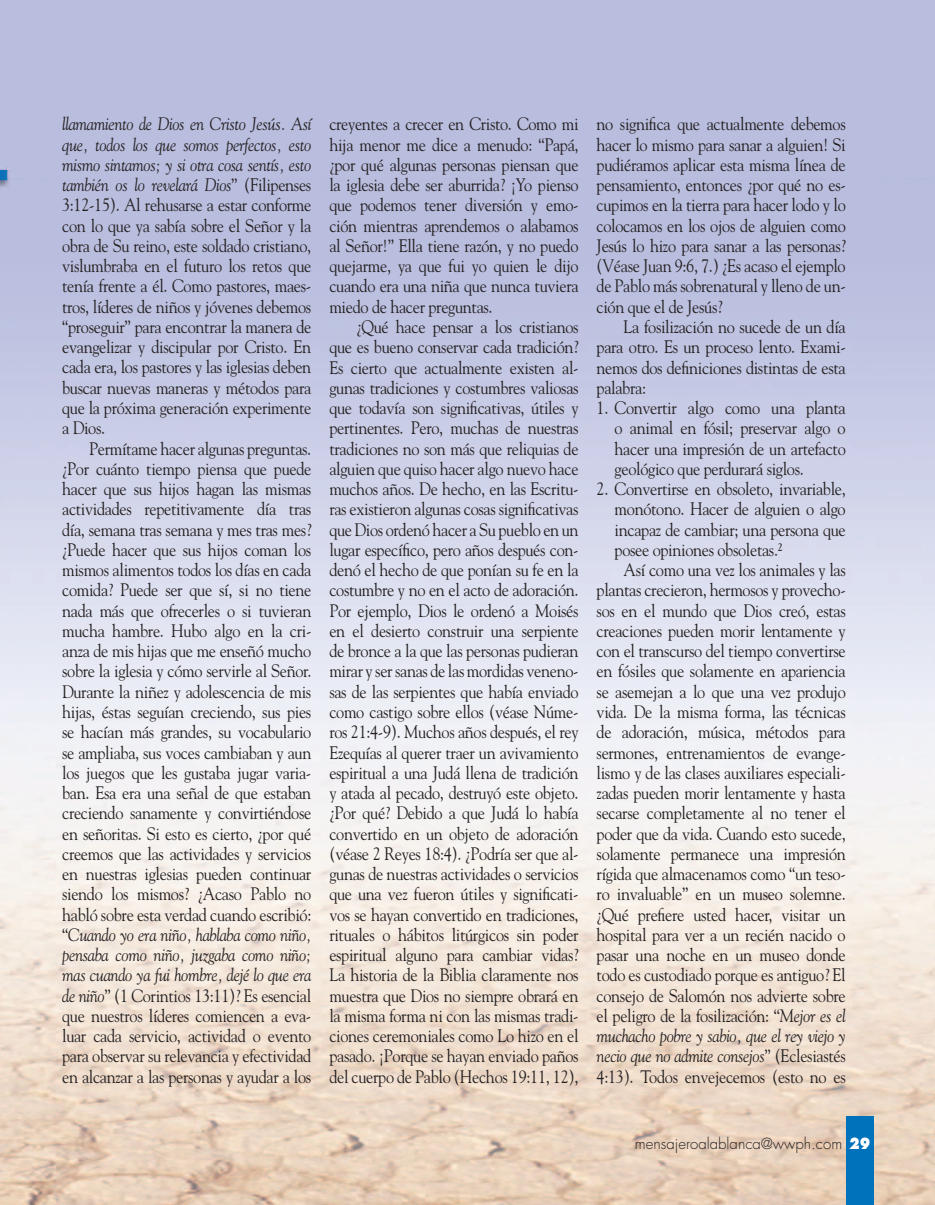
<style>
.page{position:relative;width:935px;height:1205px;background:#fff}
.page>*{position:absolute;margin:0;border:0;box-sizing:border-box;transform-origin:0 0}
.t1{font:18px/20.2px "Goudy";letter-spacing:-.02em;color:#231f20;text-align:justify;scale:.9 1}
.t2{font:italic 18px "Goudy";letter-spacing:-.02em;color:#231f20;scale:.9 1}
.t3{font:300 15px "Futura";color:#231f20}
.s1{font-style:italic}
.s2{font-style:normal}
.s3{font-weight:800;color:#fff}
</style>
<div class="page">
<img style="left:0;top:0;width:934px;height:1204px">
<div style="left:846px;top:1115px;width:27px;height:89px;background:#0072bc"></div>
<p class="t1" style="left:62px;top:113px;width:278px"><span class="s1">llamamiento de Dios en Cristo Jesús. Así que, todos los que somos perfectos, esto mismo sintamos; y si otra cosa sentís, esto también os lo revelará Dios</span>” (Filipenses 3:12-15). Al rehusarse a estar conforme con lo que ya sabía sobre el Señor y la obra de Su reino, este soldado cristiano, vislumbraba en el futuro los retos que tenía frente a él. Como pastores, maes&shy;tros, líderes de niños y jóvenes debemos “proseguir” para encontrar la manera de evangelizar y discipular por Cristo. En cada era, los pastores y las iglesias deben buscar nuevas maneras y métodos para que la próxima generación experimente a Dios.</p>
<p class="t1" style="left:62px;top:437px;width:278px;text-indent:27px">Permítame hacer algunas preguntas. ¿Por cuánto tiempo piensa que puede hacer que sus hijos hagan las mismas actividades repetitivamente día tras día, semana tras semana y mes tras mes? ¿Puede hacer que sus hijos coman los mismos alimentos todos los días en cada comida? Puede ser que sí, si no tiene nada más que ofrecerles o si tuvieran mucha hambre. Hubo algo en la cri&shy;anza de mis hijas que me enseñó mucho sobre la iglesia y cómo servirle al Señor.<br>Durante la niñez y adolescencia de mis hijas, éstas seguían creciendo, sus pies se hacían más grandes, su vocabulario se ampliaba, sus voces cambiaban y aun los juegos que les gustaba jugar varia&shy;ban. Esa era una señal de que estaban creciendo sanamente y convirtiéndose en señoritas. Si esto es cierto, ¿por qué creemos que las actividades y servicios en nuestras iglesias pueden continuar siendo los mismos? ¿Acaso Pablo no habló sobre esta verdad cuando escribió: “<span class="s1">Cuando yo era niño, hablaba como niño, pensaba como niño, juzgaba como niño; mas cuando ya fui hombre, dejé lo que era de niño</span>” (1 Corintios 13:11)? Es esencial que nuestros líderes comiencen a eva&shy;luar cada servicio, actividad o evento para observar su relevancia y efectividad en alcanzar a las personas y ayudar a los</p>
<p class="t1" style="left:329px;top:113px;width:278px">creyentes a crecer en Cristo. Como mi hija menor me dice a menudo: “Papá, ¿por qué algunas personas piensan que la iglesia debe ser aburrida? ¡Yo pienso que podemos tener diversión y emo&shy;ción mientras aprendemos o alabamos al Señor!” Ella tiene razón, y no puedo quejarme, ya que fui yo quien le dijo cuando era una niña que nunca tuviera miedo de hacer preguntas.</p>
<p class="t1" style="left:329px;top:316px;width:278px;text-indent:27px">¿Qué hace pensar a los cristianos que es bueno conservar cada tradición?<br>Es cierto que actualmente existen al&shy;gunas tradiciones y costumbres valiosas que todavía son significativas, útiles y pertinentes. Pero, muchas de nuestras tradiciones no son más que reliquias de alguien que quiso hacer algo nuevo hace muchos años. De hecho, en las Escritu&shy;ras existieron algunas cosas significativas que Dios ordenó hacer a Su pueblo en un lugar específico, pero años después con&shy;denó el hecho de que ponían su fe en la costumbre y no en el acto de adoración.<br>Por ejemplo, Dios le ordenó a Moisés en el desierto construir una serpiente de bronce a la que las personas pudieran mirar y ser sanas de las mordidas veneno&shy;sas de las serpientes que había enviado como castigo sobre ellos (véase Núme&shy;ros 21:4-9). Muchos años después, el rey Ezequías al querer traer un avivamiento espiritual a una Judá llena de tradición y atada al pecado, destruyó este objeto. ¿Por qué? Debido a que Judá lo había convertido en un objeto de adoración (véase 2 Reyes 18:4). ¿Podría ser que al&shy;gunas de nuestras actividades o servicios que una vez fueron útiles y significati&shy;vos se hayan convertido en tradiciones, rituales o hábitos litúrgicos sin poder espiritual alguno para cambiar vidas?<br>La historia de la Biblia claramente nos muestra que Dios no siempre obrará en la misma forma ni con las mismas tradi&shy;ciones ceremoniales como Lo hizo en el pasado. ¡Porque se hayan enviado paños del cuerpo de Pablo (Hechos 19:11, 12),</p>
<p class="t1" style="left:596px;top:113px;width:278px">no significa que actualmente debemos hacer lo mismo para sanar a alguien! Si pudiéramos aplicar esta misma línea de pensamiento, entonces ¿por qué no es&shy;cupimos en la tierra para hacer lodo y lo colocamos en los ojos de alguien como Jesús lo hizo para sanar a las personas? (Véase Juan 9:6, 7.) ¿Es acaso el ejemplo de Pablo más sobrenatural y lleno de un&shy;ción que el de Jesús?</p>
<p class="t1" style="left:596px;top:316px;width:278px;text-indent:27px">La fosilización no sucede de un día para otro. Es un proceso lento. Exami&shy;nemos dos definiciones distintas de esta palabra:</p>
<p class="t1" style="left:614px;top:397px;width:258px;text-indent:-18px">1. Convertir algo como una planta o animal en fósil; preservar algo o hacer una impresión de un artefacto geológico que perdurará siglos.</p>
<p class="t1" style="left:596px;top:478px;width:278px">2. Convertirse en obsoleto, invariable,</p>
<p class="t1" style="left:614px;top:498px;width:258px">monótono. Hacer de alguien o algo</p>
<p class="t1" style="left:614px;top:518px;width:258px">incapaz de cambiar; una persona que</p>
<p class="t1" style="left:614px;top:539px;width:188px">posee opiniones obsoletas.²</p>
<p class="t1" style="left:623px;top:559px;width:248px">Así como una vez los animales y las</p>
<p class="t1" style="left:596px;top:579px;width:278px">plantas crecieron, hermosos y provecho-</p>
<p class="t1" style="left:596px;top:599px;width:278px">sos en el mundo que Dios creó, estas</p>
<p class="t1" style="left:596px;top:620px;width:278px">creaciones pueden morir lentamente y</p>
<p class="t1" style="left:596px;top:640px;width:278px">con el transcurso del tiempo convertirse</p>
<p class="t1" style="left:596px;top:660px;width:278px">en fósiles que solamente en apariencia</p>
<p class="t1" style="left:596px;top:680px;width:278px">se asemejan a lo que una vez produjo</p>
<p class="t1" style="left:596px;top:701px;width:278px">vida. De la misma forma, las técnicas</p>
<p class="t1" style="left:596px;top:721px;width:278px">de adoración, música, métodos para</p>
<p class="t1" style="left:596px;top:741px;width:278px">sermones, entrenamientos de evange-</p>
<p class="t1" style="left:596px;top:761px;width:278px">lismo y de las clases auxiliares especiali-</p>
<p class="t1" style="left:596px;top:782px;width:278px">zadas pueden morir lentamente y hasta</p>
<p class="t1" style="left:596px;top:802px;width:278px">secarse completamente al no tener el</p>
<p class="t1" style="left:596px;top:822px;width:278px">poder que da vida. Cuando esto sucede,</p>
<p class="t1" style="left:596px;top:842px;width:278px">solamente permanece una impresión</p>
<p class="t1" style="left:596px;top:863px;width:278px">rígida que almacenamos como “un teso-</p>
<p class="t1" style="left:596px;top:883px;width:278px">ro invaluable” en un museo solemne.</p>
<p class="t1" style="left:596px;top:903px;width:278px">¿Qué pre--f-iere usted hacer, visitar un</p>
<p class="t1" style="left:596px;top:923px;width:278px">hospital para ver a un recién nacido o</p>
<p class="t1" style="left:596px;top:944px;width:278px">pasar una noche en un museo donde</p>
<p class="t1" style="left:596px;top:964px;width:278px">todo es custodiado porque es antiguo? El</p>
<p class="t1" style="left:596px;top:984px;width:278px">consejo de Salomón nos advierte sobre</p>
<p class="t1" style="left:596px;top:1004px;width:278px">el peligro de la fosilización: “<span class="s1">Mejor es el</span></p>
<p class="t2" style="left:596px;top:1024px;width:278px">muchacho pobre y sabio, que el rey viejo y</p>
<p class="t2" style="left:596px;top:1045px;width:278px">necio que no admite consejos<span class="s2">” (Eclesiastés</span></p>
<p class="t1" style="left:596px;top:1065px;width:278px">4:13). Todos envejecemos (esto no es</p>
<p class="t3" style="left:634px;top:1133px;width:237px">mensajeroalablanca@wwph.com <span class="s3">29</span></p>
</div>
